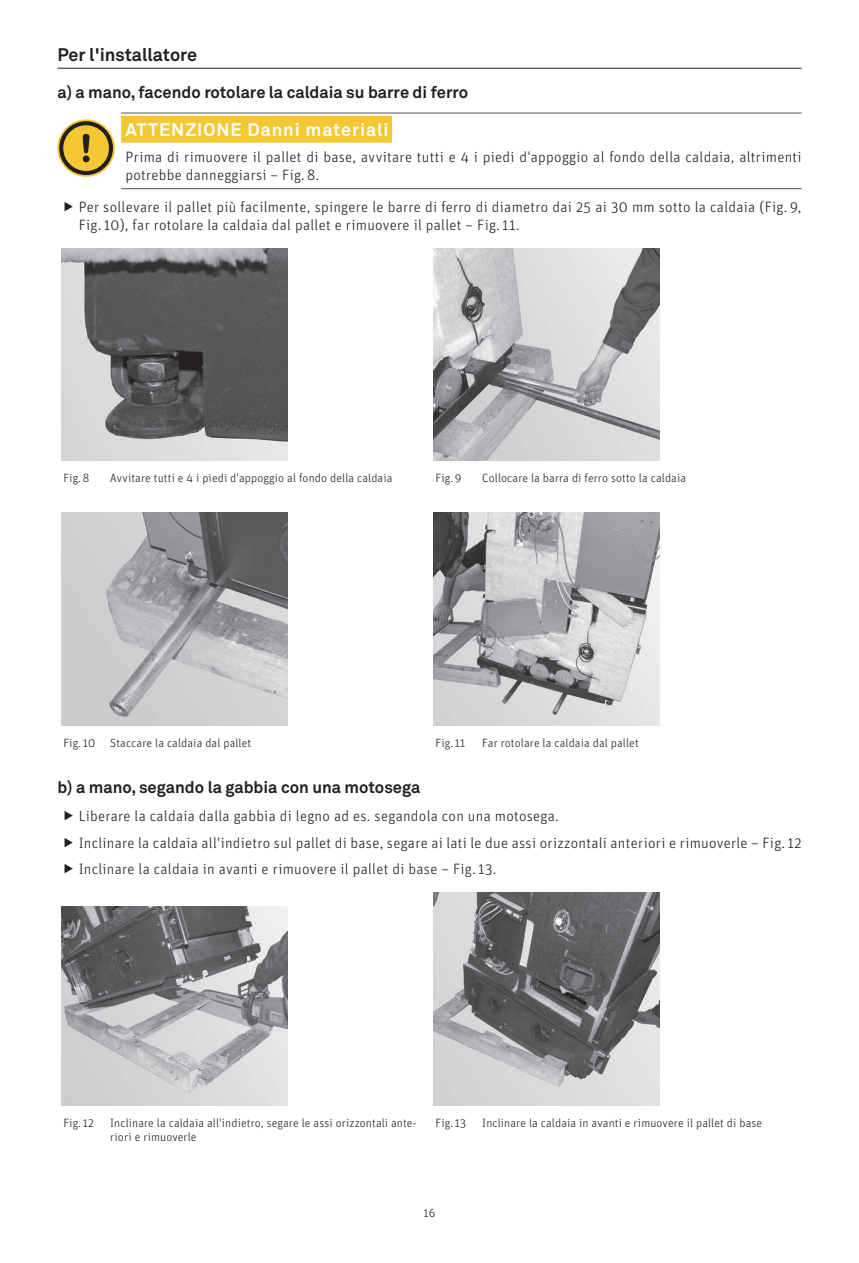
<style>
.page{position:relative;width:859px;height:1263px;background:#fff}
.page>*{position:absolute;margin:0;border:0;box-sizing:border-box;transform-origin:0 0}
.t1{font:700 18px "Akkurat Pro";letter-spacing:.05em;color:#fff}
.t2{font:700 18px "Akkurat Pro";color:#231f20}
.t3{font:700 16.5px "Akkurat Pro";color:#231f20}
.t4{font:300 15px/18px "Unit OT";letter-spacing:.02em;color:#231f20}
.t5{font:300 12px/13.5px "Unit OT";letter-spacing:.01em;color:#231f20}
</style>
<div class="page">
<hr style="left:57px;top:68px;width:744px;height:1px;background:#231f20">
<hr style="left:121px;top:112px;width:680px;height:2px;background:#636366">
<hr style="left:121px;top:188px;width:680px;height:1px;background:#636366">
<svg style="left:57px;top:119px;width:58px;height:58px;background:#d8b336"></svg>
<div style="left:59px;top:121px;width:54px;height:54px;border:4px solid #231f20;border-radius:50%"></div>
<div style="left:83px;top:155px;width:7px;height:7px;background:#231f20;border-radius:50%"></div>
<svg style="left:83px;top:134px;width:6px;height:19px"></svg>
<div style="left:121px;top:116px;width:271px;height:27px;background:#f3c832"></div>
<img style="left:62px;top:248px;width:225px;height:213px">
<img style="left:434px;top:248px;width:225px;height:213px">
<img style="left:62px;top:512px;width:225px;height:213px">
<img style="left:434px;top:512px;width:225px;height:213px">
<img style="left:62px;top:907px;width:225px;height:198px">
<img style="left:434px;top:893px;width:225px;height:212px">
<p class="t2" style="left:57px;top:43px;width:141px">Per l'installatore</p>
<p class="t3" style="left:57px;top:82px;width:412px">a) a mano, facendo rotolare la caldaia su barre di ferro</p>
<p class="t1" style="left:125px;top:118px;width:265px">ATTENZIONE Danni materiali</p>
<p class="t4" style="left:125px;top:148px;width:678px">Prima di rimuovere il pallet di base, avvitare tutti e 4 i piedi d'appoggio al fondo della caldaia, altrimenti potrebbe danneggiarsi – Fig. 8.</p>
<p class="t4" style="left:79px;top:198px;width:724px">Per sollevare il pallet più facilmente, spingere le barre di ferro di diametro dai 25 ai 30 mm sotto la caldaia (Fig. 9,<br>Fig. 10), far rotolare la caldaia dal pallet e rimuovere il pallet – Fig. 11.</p>
<p class="t5" style="left:63px;top:471px;width:28px">Fig. 8</p>
<p class="t5" style="left:110px;top:471px;width:284px">Avvitare tutti e 4 i piedi d'appoggio al fondo della caldaia</p>
<p class="t5" style="left:435px;top:471px;width:28px">Fig. 9</p>
<p class="t5" style="left:482px;top:471px;width:205px">Collocare la barra di ferro sotto la caldaia</p>
<p class="t5" style="left:63px;top:736px;width:189px">Fig. 10 Staccare la caldaia dal pallet</p>
<p class="t5" style="left:435px;top:736px;width:32px">Fig. 11</p>
<p class="t5" style="left:482px;top:736px;width:158px">Far rotolare la caldaia dal pallet</p>
<p class="t3" style="left:57px;top:777px;width:365px">b) a mano, segando la gabbia con una motosega</p>
<p class="t4" style="left:79px;top:803px;width:724px;line-height:26.5px">Liberare la caldaia dalla gabbia di legno ad es. segandola con una motosega.<br>Inclinare la caldaia all'indietro sul pallet di base, segare ai lati le due assi orizzontali anteriori e rimuoverle – Fig. 12<br>Inclinare la caldaia in avanti e rimuovere il pallet di base – Fig. 13.</p>
<p class="t5" style="left:63px;top:1116px;width:32px">Fig. 12</p>
<p class="t5" style="left:110px;top:1116px;width:308px">Inclinare la caldaia all'indietro, segare le assi orizzontali ante&shy;riori e rimuoverle</p>
<p class="t5" style="left:435px;top:1116px;width:32px">Fig. 13</p>
<p class="t5" style="left:482px;top:1116px;width:281px">Inclinare la caldaia in avanti e rimuovere il pallet di base</p>
<p class="t5" style="left:423px;top:1206px;width:14px">16</p>
</div>
